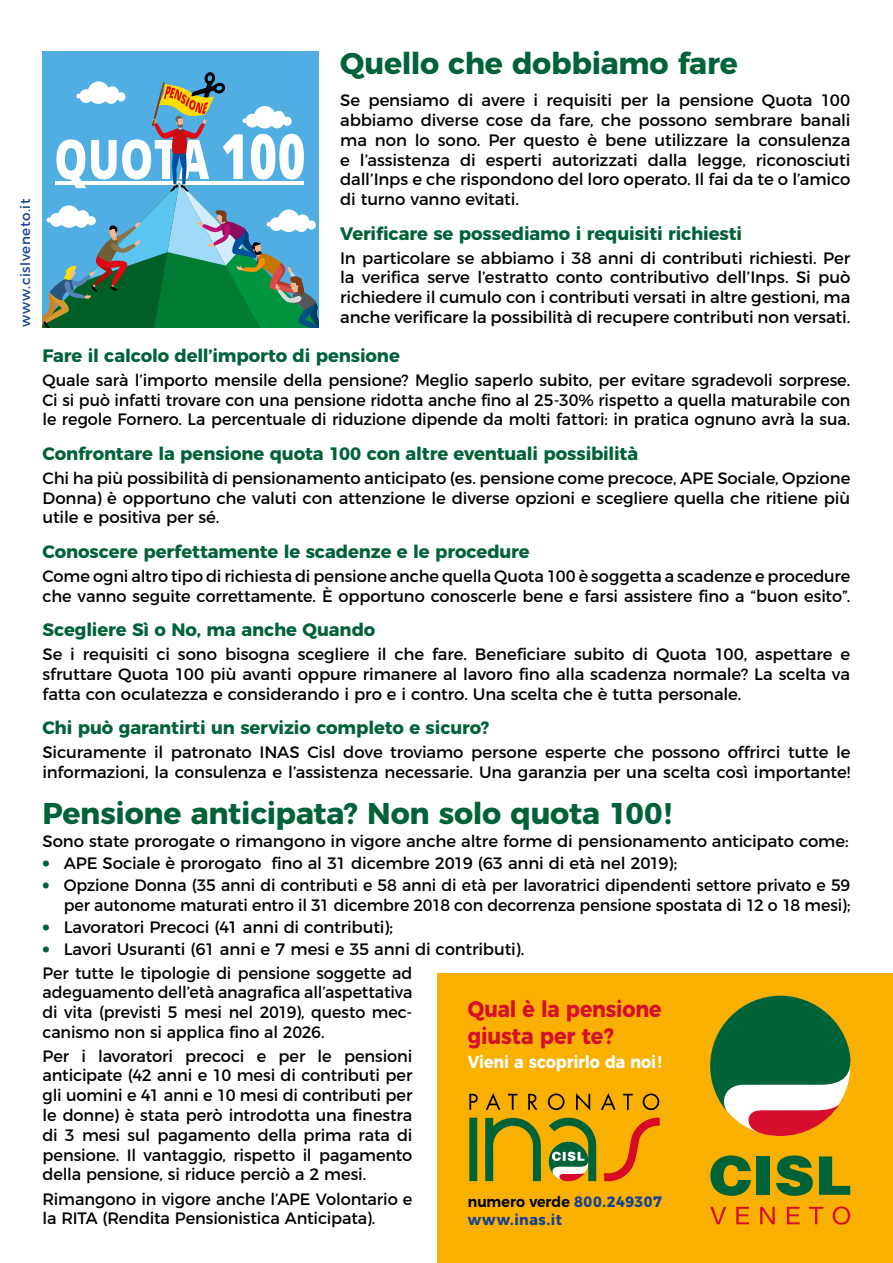
<style>
.page{position:relative;width:893px;height:1263px;background:#fff}
.page>*{position:absolute;margin:0;border:0;box-sizing:border-box;transform-origin:0 0}
.t1{font:700 30px "Montserrat";letter-spacing:-.01em;color:#006237}
.t2{font:700 22.5px/27px "Montserrat";letter-spacing:-.01em;color:#d60f2d;scale:.91 1}
.t3{font:700 18px "Montserrat";letter-spacing:-.005em;color:#006237}
.t4{font:700 17.25px "Montserrat";letter-spacing:-.01em;color:#fff;scale:.92 1}
.t5{font:16.5px/19.8px "Montserrat";letter-spacing:-.005em;color:#000;text-align:justify}
.t6{font:16.5px/19.8px "Montserrat";letter-spacing:-.005em;color:#000;text-align:right;scale:.96 1}
.t7{font:700 15px/18px "Montserrat";letter-spacing:.045em;color:#164194;scale:.95 1}
.t8{font:13.5px "Montserrat";letter-spacing:.04em;color:#164194}
.s1{font-weight:900;font-size:19.5px;color:#006237}
.s2{font-weight:600;color:#000}
</style>
<div class="page">
<div style="left:438px;top:974px;width:455px;height:289px;background:#f9b000"></div>
<svg style="left:710px;top:996px;width:141px;height:140px"></svg>
<svg style="left:710px;top:1155px;width:41px;height:41px"></svg>
<div style="left:757px;top:1156px;width:13px;height:39px;background:#006237"></div>
<svg style="left:776px;top:1155px;width:37px;height:41px"></svg>
<svg style="left:819px;top:1156px;width:31px;height:39px"></svg>
<svg style="left:710px;top:1207px;width:16px;height:17px"></svg>
<svg style="left:736px;top:1207px;width:13px;height:17px"></svg>
<svg style="left:760px;top:1207px;width:15px;height:17px"></svg>
<svg style="left:787px;top:1207px;width:13px;height:17px"></svg>
<svg style="left:809px;top:1207px;width:14px;height:17px"></svg>
<svg style="left:833px;top:1206px;width:17px;height:19px"></svg>
<div style="left:43px;top:51px;width:276px;height:276px;background:#51aee2"></div>
<svg style="left:43px;top:72px;width:276px;height:255px"></svg>
<svg style="left:485px;top:1117px;width:56px;height:64px"></svg>
<div style="left:469px;top:1118px;width:8px;height:63px;background:#006237"></div>
<svg style="left:528px;top:1094px;width:9px;height:16px"></svg>
<svg style="left:486px;top:1093px;width:14px;height:17px"></svg>
<svg style="left:469px;top:1093px;width:9px;height:17px"></svg>
<svg style="left:508px;top:1094px;width:9px;height:16px"></svg>
<svg style="left:547px;top:1093px;width:113px;height:88px"></svg>
<p class="t8" style="left:15px;top:327px;width:130px;rotate:-90deg">www.cislveneto.it</p>
<h1 class="t1" style="left:340px;top:38px;width:399px">Quello che dobbiamo fare</h1>
<p class="t5" style="left:340px;top:89px;width:512px">Se pensiamo di avere i requisiti per la pensione Quota 100 abbiamo diverse cose da fare, che possono sembrare banali ma non lo sono. Per questo è bene utilizzare la consulenza e l’assistenza di esperti autorizzati dalla legge, riconosciuti dall’Inps e che rispondono del loro operato. Il fai da te o l’amico di turno vanno evitati.</p>
<p class="t3" style="left:340px;top:218px;width:403px">Verificare se possediamo i requisiti richiesti</p>
<p class="t5" style="left:340px;top:247px;width:512px">In particolare se abbiamo i 38 anni di contributi richiesti. Per la verifica serve l’estratto conto contributivo dell’Inps. Si può richiedere il cumulo con i contributi versati in altre gestioni, ma anche verificare la possibilità di recupere contributi non versati.</p>
<p class="t3" style="left:43px;top:340px;width:359px">Fare il calcolo dell’importo di pensione</p>
<p class="t5" style="left:43px;top:369px;width:809px">Quale sarà l’importo mensile della pensione? Meglio saperlo subito, per evitare sgradevoli sorprese.<br>Ci si può infatti trovare con una pensione ridotta anche fino al 25-30% rispetto a quella maturabile con le regole Fornero. La percentuale di riduzione dipende da molti fattori: in pratica ognuno avrà la sua.</p>
<p class="t3" style="left:43px;top:438px;width:597px">Confrontare la pensione quota 100 con altre eventuali possibilità</p>
<p class="t5" style="left:43px;top:467px;width:809px">Chi ha più possibilità di pensionamento anticipato (es. pensione come precoce, APE Sociale, Opzione Donna) è opportuno che valuti con attenzione le diverse opzioni e scegliere quella che ritiene più utile e positiva per sé.</p>
<p class="t3" style="left:43px;top:536px;width:489px">Conoscere perfettamente le scadenze e le procedure</p>
<p class="t5" style="left:43px;top:565px;width:809px">Come ogni altro tipo di richiesta di pensione anche quella Quota 100 è soggetta a scadenze e procedure che vanno seguite correttamente. È opportuno conoscerle bene e farsi assistere fino a “buon esito”.</p>
<p class="t3" style="left:43px;top:615px;width:334px">Scegliere Sì o No, ma anche Quando</p>
<p class="t5" style="left:43px;top:643px;width:809px">Se i requisiti ci sono bisogna scegliere il che fare. Beneficiare subito di Quota 100, aspettare e sfruttare Quota 100 più avanti oppure rimanere al lavoro fino alla scadenza normale? La scelta va fatta con oculatezza e considerando i pro e i contro. Una scelta che è tutta personale.</p>
<p class="t3" style="left:43px;top:713px;width:448px">Chi può garantirti un servizio completo e sicuro?</p>
<p class="t5" style="left:43px;top:741px;width:809px">Sicuramente il patronato INAS Cisl dove troviamo persone esperte che possono offrirci tutte le informazioni, la consulenza e l’assistenza necessarie. Una garanzia per una scelta così importante!</p>
<h1 class="t1" style="left:43px;top:789px;width:631px">Pensione anticipata? Non solo quota 100!</h1>
<p class="t5" style="left:43px;top:830px;width:808px">Sono state prorogate o rimangono in vigore anche altre forme di pensionamento anticipato come:</p>
<p class="t5" style="left:43px;top:852px;width:636px"><span class="s1">•</span> APE Sociale è prorogato fino al 31 dicembre 2019 (63 anni di età nel 2019);</p>
<p class="t6" style="left:43px;top:874px;width:843px"><span class="s1">•</span> Opzione Donna (35 anni di contributi e 58 anni di età per lavoratrici dipendenti settore privato e 59 per autonome maturati entro il 31 dicembre 2018 con decorrenza pensione spostata di 12 o 18 mesi);</p>
<p class="t5" style="left:43px;top:915px;width:352px"><span class="s1">•</span> Lavoratori Precoci (41 anni di contributi);</p>
<p class="t5" style="left:43px;top:935px;width:483px;line-height:24px"><span class="s1">•</span> Lavori Usuranti (61 anni e 7 mesi e 35 anni di contributi).<br>Per tutte le tipologie di pensione soggette ad</p>
<p class="t6" style="left:43px;top:981px;width:387px;text-align:justify">adeguamento dell’età anagrafica all’aspettativa di vita (previsti 5 mesi nel 2019), questo mec&shy;canismo non si applica fino al 2026.</p>
<p class="t5" style="left:43px;top:1044px;width:371px">Per i lavoratori precoci e per le pensioni anticipate (42 anni e 10 mesi di contributi per gli uomini e 41 anni e 10 mesi di contributi per le donne) è stata però introdotta una finestra di 3 mesi sul pagamento della prima rata di pensione. Il vantaggio, rispetto il pagamento della pensione, si riduce perciò a 2 mesi.</p>
<p class="t5" style="left:43px;top:1187px;width:371px">Rimangono in vigore anche l’APE Volontario e la RITA (Rendita Pensionistica Anticipata).</p>
<h2 class="t2" style="left:468px;top:994px;width:214px">Qual è la pensione giusta per te?</h2>
<p class="t4" style="left:468px;top:1048px;width:212px">Vieni a scoprirlo da noi!</p>
<p class="t7" style="left:468px;top:1191px;width:206px"><span class="s2">numero verde</span> 800.249307 www.inas.it</p>
</div>
